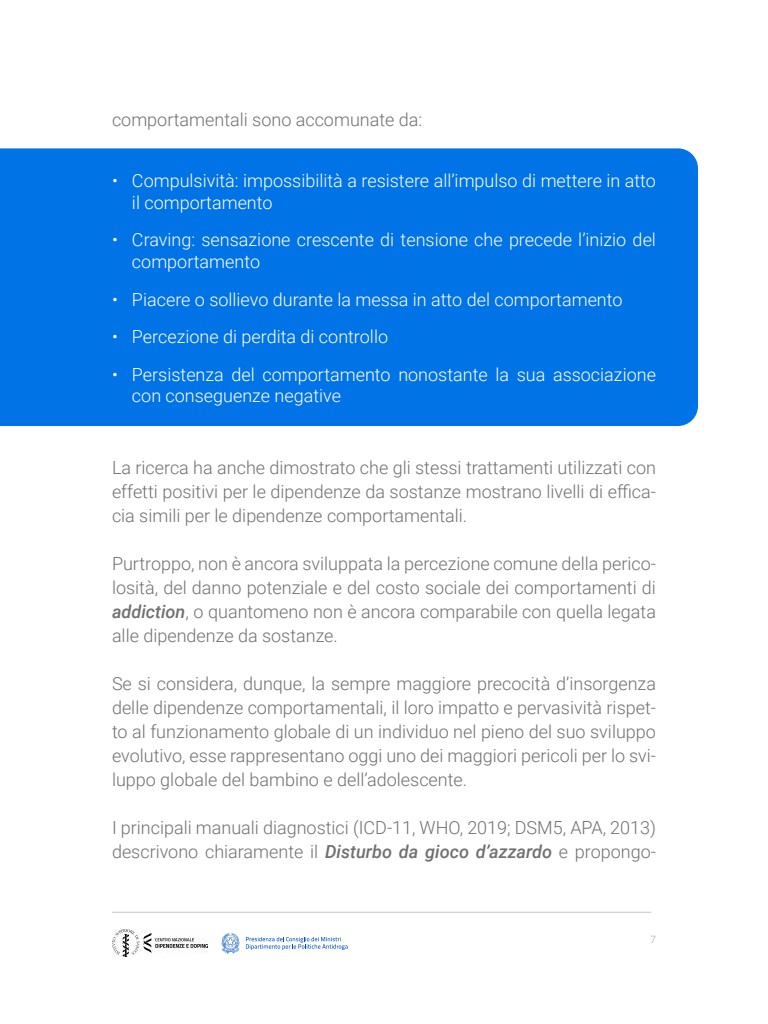
<style>
.page{position:relative;width:768px;height:1024px;background:#fff}
.page>*{position:absolute;margin:0;border:0;box-sizing:border-box;transform-origin:0 0}
.t1{font:300 18px/24px "Roboto";color:#707070;text-align:justify}
.t2{font:300 18px/21.6px "Roboto";color:#fff}
.t3{font:300 10px "Roboto";color:#9b9b9b}
.s1{font-weight:500;font-style:italic}
</style>
<div class="page">
<hr style="left:112px;top:912px;width:539px;height:1px;background:#c6c6c6">
<img style="left:112px;top:930px;width:96px;height:27px">
<svg style="left:222px;top:933px;width:18px;height:21px"></svg>
<svg style="left:246px;top:937px;width:102px;height:13px"></svg>
<div style="left:0;top:148px;width:698px;height:278px;background:#0073e6"></div>
<p class="t1" style="left:112px;top:106px;width:312px">comportamentali sono accomunate da:</p>
<p class="t2" style="left:132px;top:169px;width:525px;text-indent:-20px">• Compulsività: impossibilità a resistere all’impulso di mettere in atto il comportamento</p>
<p class="t2" style="left:132px;top:228px;width:526px;text-indent:-20px">• Craving: sensazione crescente di tensione che precede l’inizio del comportamento</p>
<p class="t2" style="left:112px;top:288px;width:512px">• Piacere o sollievo durante la messa in atto del comportamento</p>
<p class="t2" style="left:112px;top:325px;width:278px">• Percezione di perdita di controllo</p>
<p class="t2" style="left:132px;top:363px;width:525px;text-indent:-20px">• Persistenza del comportamento nonostante la sua associazione con conseguenze negative</p>
<p class="t1" style="left:112px;top:455px;width:545px">La ricerca ha anche dimostrato che gli stessi trattamenti utilizzati con effetti positivi per le dipendenze da sostanze mostrano livelli di effica&shy;cia simili per le dipendenze comportamentali.</p>
<p class="t1" style="left:112px;top:551px;width:546px">Purtroppo, non è ancora sviluppata la percezione comune della perico&shy;losità, del danno potenziale e del costo sociale dei comportamenti di <span class="s1">addiction</span>, o quantomeno non è ancora comparabile con quella legata alle dipendenze da sostanze.</p>
<p class="t1" style="left:112px;top:671px;width:546px">Se si considera, dunque, la sempre maggiore precocità d’insorgenza delle dipendenze comportamentali, il loro impatto e pervasività rispet&shy;to al funzionamento globale di un individuo nel pieno del suo sviluppo evolutivo, esse rappresentano oggi uno dei maggiori pericoli per lo svi&shy;luppo globale del bambino e dell’adolescente.</p>
<p class="t1" style="left:112px;top:815px;width:545px">I principali manuali diagnostici (ICD-11, WHO, 2019; DSM5, APA, 2013) descrivono chiaramente il <span class="s1">Disturbo da gioco d’azzardo</span> e propongo-</p>
<p class="t3" style="left:650px;top:932px;width:7px">7</p>
</div>
